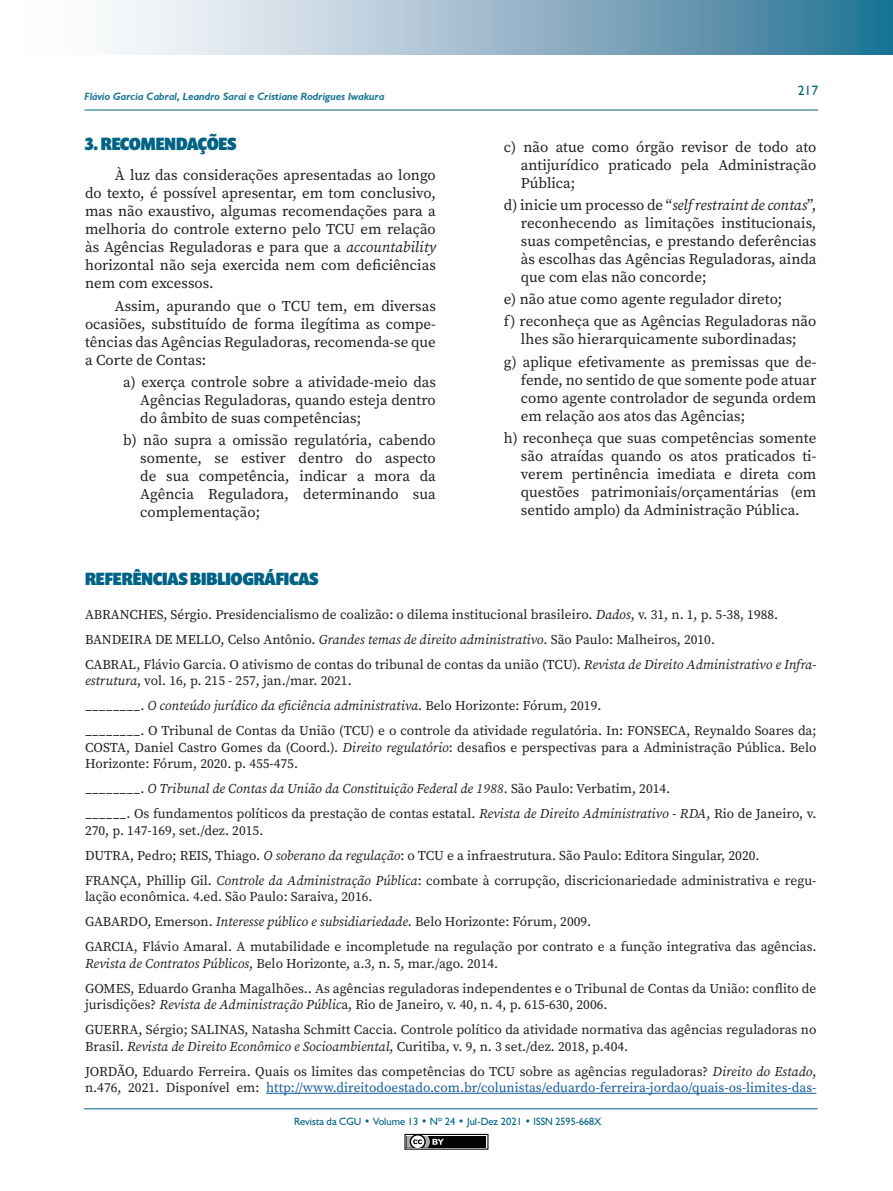
<style>
.page{position:relative;width:893px;height:1191px;background:#fff}
.page>*{position:absolute;margin:0;border:0;box-sizing:border-box;transform-origin:0 0}
.TÍTULO_CORRENTE{font:900 18px "Prenton RP Cond";color:#006385}
.TÍTULO_DUAS_COLUNAS{font:900 18px "Prenton RP Cond";color:#006385}
.DUAS_COLUNAS_RECUADO{font:15px/18px "Source Serif Variable";color:#231f20;text-align:justify}
.TEXTO_DUAS_COLUNAS{font:15px/18px "Source Serif Variable";color:#231f20;text-align:justify}
.TEXTO_BIBLIOGRAFIA{font:13.5px/16.5px "Source Serif Variable";color:#231f20}
.TEXTO_BIBLIOGRAFIA-2{font:italic 13.5px "Source Serif Variable";color:#231f20}
.t1{font:13.5px "Humanist 521 BT";color:#006385}
.t2{font:italic 700 10.5px "Humanist 521 BT";color:#1c7697}
.t3{font:10.5px "Humanist 521 BT";color:#006385}
.s1{font-style:italic}
.s2{font-style:normal}
.s3{color:#175d9e}
</style>
<div class="page">
<svg style="left:110px;top:0;width:783px;height:54px;background:#96b7c9"></svg>
<hr style="left:84px;top:110px;width:734px;height:1px;background:#006385">
<hr style="left:84px;top:1108px;width:734px;height:1px;background:#006385">
<div style="left:404px;top:1133px;width:84px;height:16px;border:1px solid #040503"></div>
<div style="left:407px;top:1135px;width:79px;height:12px;background:#040503"></div>
<svg style="left:404px;top:1133px;width:40px;height:17px"></svg>
<hr style="left:266px;top:1093px;width:550px;height:1px;background:#175d9e">
<p class="t2" style="left:84px;top:90px;width:302px">Flávio Garcia Cabral, Leandro Sarai e Cristiane Rodrigues Iwakura</p>
<p class="TÍTULO_DUAS_COLUNAS" style="left:85px;top:132px;width:153px">3. RECOMENDAÇÕES</p>
<p class="TEXTO_DUAS_COLUNAS" style="left:85px;top:166px;width:352px;text-indent:30px">À luz das considerações apresentadas ao longo do texto, é possível apresentar, em tom conclusivo, mas não exaustivo, algumas recomendações para a melhoria do controle externo pelo TCU em relação às Agências Reguladoras e para que a <span class="s1">accountability </span>horizontal não seja exercida nem com deficiências nem com excessos.</p>
<p class="TEXTO_DUAS_COLUNAS" style="left:85px;top:297px;width:352px;text-indent:30px">Assim, apurando que o TCU tem, em diversas ocasiões, substituído de forma ilegítima as compe&shy;tências das Agências Reguladoras, recomenda-se que a Corte de Contas:</p>
<p class="DUAS_COLUNAS_RECUADO" style="left:140px;top:373px;width:297px;text-indent:-17px">a) exerça controle sobre a atividade-meio das Agências Reguladoras, quando esteja dentro do âmbito de suas competências;</p>
<p class="DUAS_COLUNAS_RECUADO" style="left:140px;top:431px;width:297px;text-indent:-17px">b) não supra a omissão regulatória, cabendo somente, se estiver dentro do aspecto de sua competência, indicar a mora da Agência Reguladora, determinando sua complementação;</p>
<p class="t1" style="left:798px;top:83px;width:22px">217</p>
<p class="DUAS_COLUNAS_RECUADO" style="left:521px;top:138px;width:297px;text-indent:-17px">c) não atue como órgão revisor de todo ato antijurídico praticado pela Administração Pública;</p>
<p class="DUAS_COLUNAS_RECUADO" style="left:521px;top:196px;width:297px;text-indent:-17px">d) inicie um processo de “<span class="s1">self restraint de contas</span>”, reconhecendo as limitações institucionais, suas competências, e prestando deferências às escolhas das Agências Reguladoras, ainda que com elas não concorde;</p>
<p class="DUAS_COLUNAS_RECUADO" style="left:504px;top:290px;width:280px">e) não atue como agente regulador direto;</p>
<p class="DUAS_COLUNAS_RECUADO" style="left:504px;top:312px;width:314px;text-align:center">f) reconheça que as Agências Reguladoras não lhes são hierarquicamente subordinadas;</p>
<p class="DUAS_COLUNAS_RECUADO" style="left:521px;top:353px;width:297px;text-indent:-17px">g) aplique efetivamente as premissas que de&shy;fende, no sentido de que somente pode atuar como agente controlador de segunda ordem em relação aos atos das Agências;</p>
<p class="DUAS_COLUNAS_RECUADO" style="left:521px;top:429px;width:297px;text-indent:-17px">h) reconheça que suas competências somente são atraídas quando os atos praticados ti&shy;verem pertinência imediata e direta com questões patrimoniais/orçamentárias (em sentido amplo) da Administração Pública.</p>
<p class="TÍTULO_CORRENTE" style="left:85px;top:567px;width:235px">REFERÊNCIAS BIBLIOGRÁFICAS</p>
<p class="TEXTO_BIBLIOGRAFIA" style="left:85px;top:606px;width:695px">ABRANCHES, Sérgio. Presidencialismo de coalizão: o dilema institucional brasileiro. <span class="s1">Dados</span>, v. 31, n. 1, p. 5-38, 1988.</p>
<p class="TEXTO_BIBLIOGRAFIA" style="left:85px;top:631px;width:631px">BANDEIRA DE MELLO, Celso Antônio. <span class="s1">Grandes temas de direito administrativo</span>. São Paulo: Malheiros, 2010.</p>
<p class="TEXTO_BIBLIOGRAFIA" style="left:85px;top:656px;width:733px">CABRAL, Flávio Garcia. O ativismo de contas do tribunal de contas da união (TCU). <span class="s1">Revista de Direito Administrativo e Infra&shy;estrutura</span>, vol. 16, p. 215 - 257, jan./mar. 2021.</p>
<p class="TEXTO_BIBLIOGRAFIA-2" style="left:85px;top:696px;width:518px"><span class="s2">________.</span> O conteúdo jurídico da eficiência administrativa<span class="s2">. Belo Horizonte: Fórum, 2019.</span></p>
<p class="TEXTO_BIBLIOGRAFIA" style="left:85px;top:722px;width:733px;text-align:justify">________. O Tribunal de Contas da União (TCU) e o controle da atividade regulatória. In: FONSECA, Reynaldo Soares da; COSTA, Daniel Castro Gomes da (Coord.). <span class="s1">Direito regulatório</span>: desafios e perspectivas para a Administração Pública. Belo Horizonte: Fórum, 2020. p. 455-475.</p>
<p class="TEXTO_BIBLIOGRAFIA-2" style="left:85px;top:779px;width:587px"><span class="s2">________.</span> O Tribunal de Contas da União da Constituição Federal de 1988<span class="s2">. São Paulo: Verbatim, 2014.</span></p>
<p class="TEXTO_BIBLIOGRAFIA" style="left:85px;top:805px;width:733px">______. Os fundamentos políticos da prestação de contas estatal. <span class="s1">Revista de Direito Administrativo - RDA</span>, Rio de Janeiro, v.<br>270, p. 147-169, set./dez. 2015.</p>
<p class="TEXTO_BIBLIOGRAFIA" style="left:85px;top:847px;width:676px">DUTRA, Pedro; REIS, Thiago. <span class="s1">O soberano da regulação</span>: o TCU e a infraestrutura. São Paulo: Editora Singular, 2020.</p>
<p class="TEXTO_BIBLIOGRAFIA" style="left:85px;top:872px;width:733px">FRANÇA, Phillip Gil. <span class="s1">Controle da Administração Pública</span>: combate à corrupção, discricionariedade administrativa e regu&shy;lação econômica. 4.ed. São Paulo: Saraiva, 2016.</p>
<p class="TEXTO_BIBLIOGRAFIA" style="left:85px;top:913px;width:508px">GABARDO, Emerson. <span class="s1">Interesse público e subsidiariedade</span>. Belo Horizonte: Fórum, 2009.</p>
<p class="TEXTO_BIBLIOGRAFIA" style="left:85px;top:938px;width:733px">GARCIA, Flávio Amaral. A mutabilidade e incompletude na regulação por contrato e a função integrativa das agências.<br><span class="s1">Revista de Contratos Públicos</span>, Belo Horizonte, a.3, n. 5, mar./ago. 2014.</p>
<p class="TEXTO_BIBLIOGRAFIA" style="left:85px;top:980px;width:733px">GOMES, Eduardo Granha Magalhões.. As agências reguladoras independentes e o Tribunal de Contas da União: conflito de jurisdições? <span class="s1">Revista de Administração Públic</span>a, Rio de Janeiro, v. 40, n. 4, p. 615-630, 2006.</p>
<p class="TEXTO_BIBLIOGRAFIA" style="left:85px;top:1021px;width:733px">GUERRA, Sérgio; SALINAS, Natasha Schmitt Caccia. Controle político da atividade normativa das agências reguladoras no<br>Brasil. <span class="s1">Revista de Direito Econômico e Socioambiental</span>, Curitiba, v. 9, n. 3 set./dez. 2018, p.404.</p>
<p class="TEXTO_BIBLIOGRAFIA" style="left:85px;top:1063px;width:733px">JORDÃO, Eduardo Ferreira. Quais os limites das competências do TCU sobre as agências reguladoras? <span class="s1">Direito do Estado</span>, n.476, 2021. Disponível em: <span class="s3">http://www.direitodoestado.com.br/colunistas/eduardo-ferreira-jordao/quais-os-limites-das-</span></p>
<p class="t3" style="left:294px;top:1115px;width:309px">Revista da CGU • Volume 13 • Nº 24 • Jul-Dez 2021 • ISSN 2595-668X</p>
</div>
